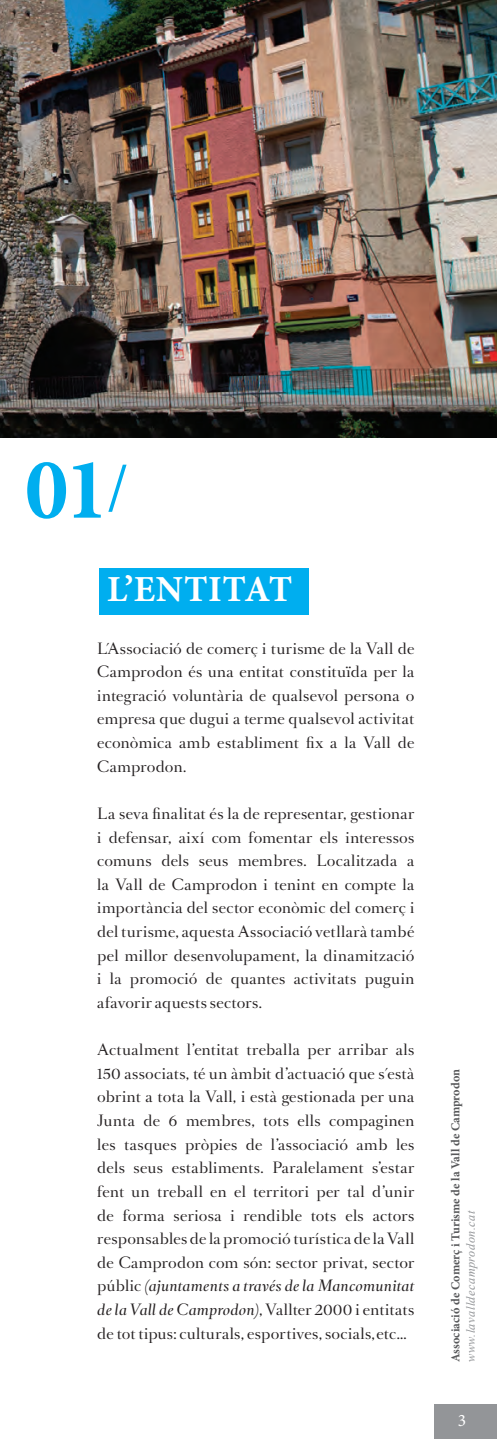
<style>
.page{position:relative;width:497px;height:1439px;background:#fff}
.page>*{position:absolute;margin:0;border:0;box-sizing:border-box;transform-origin:0 0}
.t1{font:700 87.5px "Minion Pro";color:#00aeef}
.t2{font:700 36.75px "Minion Pro";letter-spacing:.01em;color:#fff}
.t3{font:17.5px "Minion Pro";color:#fff}
.t4{font:14px/23.6px "Romain BP Headline";letter-spacing:.025em;color:#231f20;text-align:justify}
.t5{font:700 12.25px "Minion Pro";color:#57585a}
.t6{font:italic 12.25px "Times New Roman";letter-spacing:.04em;color:#939598}
.s1{font-weight:400;font-size:66.5px}
.s2{font-style:italic}
</style>
<div class="page">
<div style="left:434px;top:1404px;width:62px;height:35px;background:#939598"></div>
<div style="left:99px;top:569px;width:209px;height:46px;background:#00aeef"></div>
<img style="left:0;top:0;width:496px;height:437px">
<p class="t1" style="left:25px;top:428px;width:105px">01<span class="s1">/</span></p>
<p class="t2" style="left:107px;top:564px;width:187px">L’ENTITAT</p>
<p class="t4" style="left:97px;top:637px;width:318px">L´Associació de comerç i turisme de la Vall de Camprodon és una entitat constituïda per la integració voluntària de qualsevol persona o empresa que dugui a terme qualsevol activitat econòmica amb establiment fix a la Vall de Camprodon.</p>
<p class="t4" style="left:97px;top:802px;width:318px">La seva finalitat és la de representar, gestionar i defensar, així com fomentar els interessos comuns dels seus membres. Localitzada a la Vall de Camprodon i tenint en compte la importància del sector econòmic del comerç i del turisme, aquesta Associació vetllarà també pel millor desenvolupament, la dinamització i la promoció de quantes activitats puguin afavorir aquests sectors.</p>
<p class="t4" style="left:97px;top:1038px;width:318px">Actualment l’entitat treballa per arribar als 150 associats, té un àmbit d’actuació que s´està obrint a tota la Vall, i està gestionada per una Junta de 6 membres, tots ells compaginen les tasques pròpies de l’associació amb les dels seus establiments. Paralelament s’estar fent un treball en el territori per tal d’unir de forma seriosa i rendible tots els actors responsables de la promoció turística de la Vall de Camprodon com són: sector privat, sector públic <span class="s2">(ajuntaments a través de la Mancomunitat de la Vall de Camprodon)</span>, Vallter 2000 i entitats de tot tipus: culturals, esportives, socials,etc...</p>
<p class="t5" style="left:446px;top:1362px;width:294px;rotate:-90deg">Associació de Comerç i Turisme de la Vall de Camprodon</p>
<p class="t6" style="left:461px;top:1362px;width:153px;rotate:-90deg">www.lavalldecamprodon.cat</p>
<p class="t3" style="left:457px;top:1408px;width:10px">3</p>
</div>
